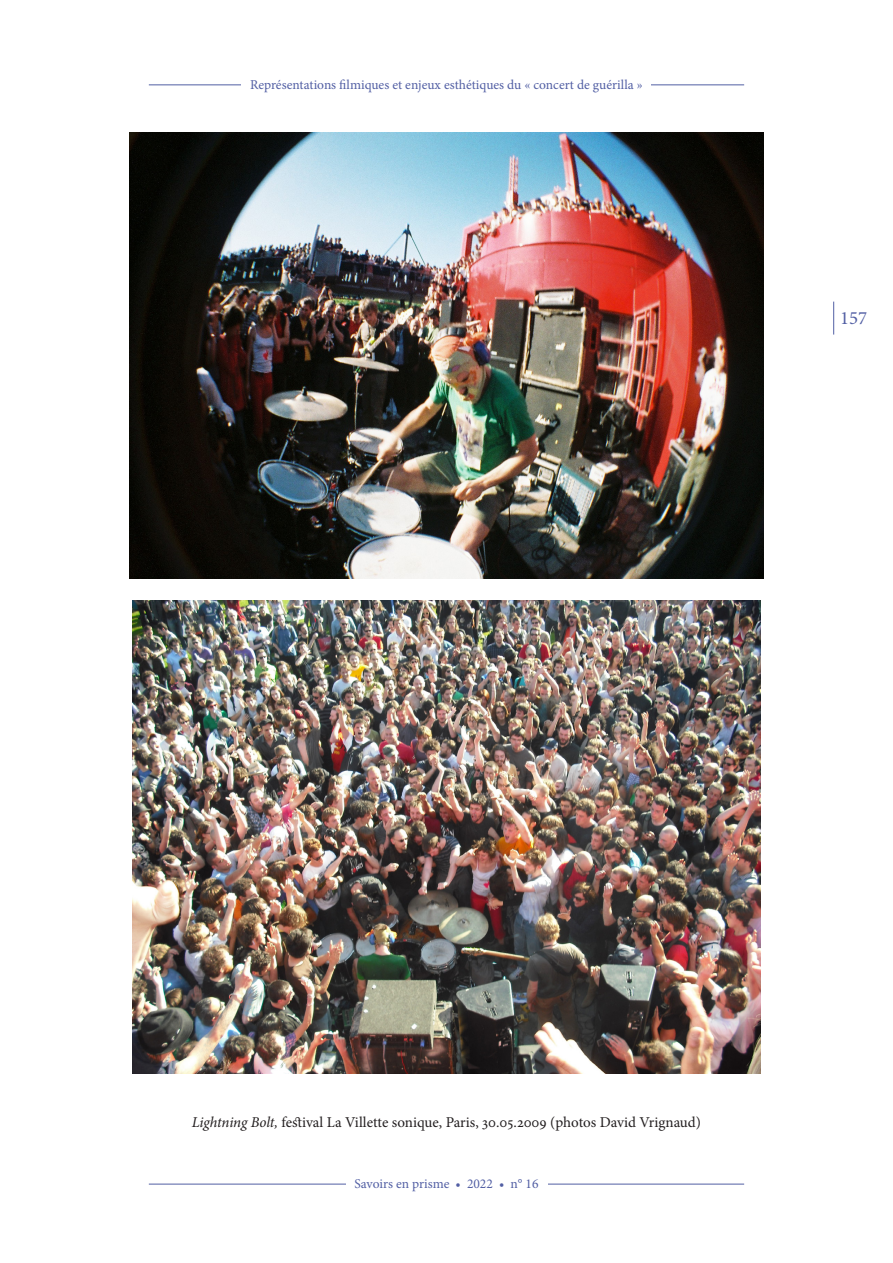
<style>
.page{position:relative;width:893px;height:1263px;background:#fff}
.page>*{position:absolute;margin:0;border:0;box-sizing:border-box;transform-origin:0 0}
.t1{font:18.75px "Minion Pro";color:#525fa4}
.SEP_Notes{font:15px "Minion Pro";color:#231f20}
.t2{font:13.5px "Minion Pro";color:#525fa4}
.s1{font-style:italic}
</style>
<div class="page">
<hr style="left:149px;top:85px;width:595px;height:1px;background:#525fa4">
<div style="left:242px;top:70px;width:409px;height:31px;background:#fff"></div>
<hr style="left:149px;top:1184px;width:595px;height:1px;background:#525fa4">
<div style="left:346px;top:1169px;width:201px;height:31px;background:#fff"></div>
<hr style="left:833px;top:302px;width:1px;height:33px;background:#525fa4">
<img style="left:130px;top:133px;width:633px;height:446px">
<img style="left:133px;top:601px;width:627px;height:473px">
<p class="t2" style="left:250px;top:75px;width:394px">Représentations filmiques et enjeux esthétiques du « concert de guérilla »</p>
<h1 class="t1" style="left:840px;top:305px;width:28px">157</h1>
<p class="SEP_Notes" style="left:192px;top:1112px;width:511px"><span class="s1">Lightning Bolt,</span> festival La Villette sonique, Paris, 30.05.2009 (photos David Vrignaud)</p>
<p class="t2" style="left:354px;top:1174px;width:185px">Savoirs en prisme • 2022 • n° 16</p>
</div>
